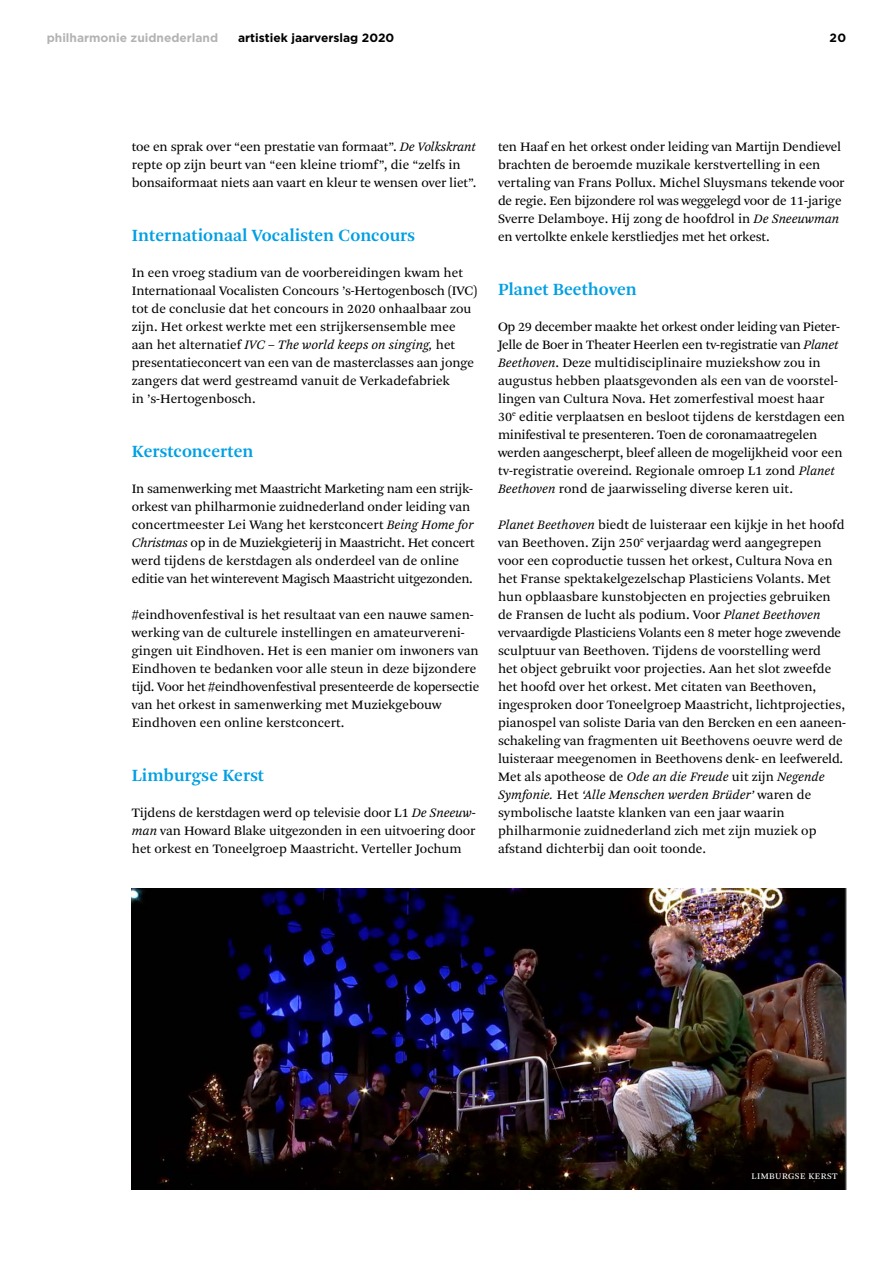
<style>
.page{position:relative;width:893px;height:1263px;background:#fff}
.page>*{position:absolute;margin:0;border:0;box-sizing:border-box;transform-origin:0 0}
.t1{font:600 18px "Arnhem Pro";color:#009fe3}
.t2{font:13.5px/18px "Arnhem Pro Blond";color:#000}
.t3{font:13.5px/18px "Arnhem Pro Blond";letter-spacing:-.02em;color:#000}
.t4{font:700 12px "Gotham";color:#000}
.t5{font:700 12px "Gotham";color:#b3b3b3}
.t6{font:9px "Arnhem Pro Blond";letter-spacing:.05em;color:#fff}
.s1{font-style:italic}
</style>
<div class="page">
<img style="left:132px;top:889px;width:714px;height:301px">
<p class="t5" style="left:47px;top:30px;width:173px">philharmonie zuidnederland</p>
<p class="t4" style="left:238px;top:30px;width:158px">artistiek jaarverslag 2020</p>
<p class="t4" style="left:829px;top:30px;width:18px">20</p>
<p class="t2" style="left:132px;top:137px;width:346px">toe en sprak over “een prestatie van formaat”. <span class="s1">De Volkskrant </span>repte op zijn beurt van “een kleine triomf”, die “zelfs in bonsaiformaat niets aan vaart en kleur te wensen over liet”.</p>
<h1 class="t1" style="left:132px;top:223px;width:285px">Internationaal Vocalisten Concours</h1>
<p class="t2" style="left:132px;top:263px;width:347px">In een vroeg stadium van de voorbereidingen kwam het Internationaal Vocalisten Concours ’s-Hertogenbosch (IVC) tot de conclusie dat het concours in 2020 onhaalbaar zou zijn. Het orkest werkte met een strijkersensemble mee aan het alternatief <span class="s1">IVC – The world keeps on singing,</span> het presentatieconcert van een van de masterclasses aan jonge zangers dat werd gestreamd vanuit de Verkadefabriek<br>in ’s-Hertogenbosch.</p>
<h1 class="t1" style="left:132px;top:439px;width:123px">Kerstconcerten</h1>
<p class="t3" style="left:132px;top:479px;width:345px">In samenwerking met Maastricht Marketing nam een strijk&shy;orkest van philharmonie zuidnederland onder leiding van concertmeester Lei Wang het kerstconcert <span class="s1">Being Home for Christmas</span> op in de Muziekgieterij in Maastricht. Het concert werd tijdens de kerstdagen als onderdeel van de online editie van het winterevent Magisch Maastricht uitgezonden.</p>
<p class="t2" style="left:132px;top:605px;width:349px">#eindhovenfestival is het resultaat van een nauwe samen&shy;werking van de culturele instellingen en amateurvereni&shy;gingen uit Eindhoven. Het is een manier om inwoners van Eindhoven te bedanken voor alle steun in deze bijzondere tijd. Voor het #eindhovenfestival presenteerde de kopersectie van het orkest in samenwerking met Muziekgebouw Eindhoven een online kerstconcert.</p>
<h1 class="t1" style="left:132px;top:763px;width:134px">Limburgse Kerst</h1>
<p class="t2" style="left:132px;top:803px;width:345px;text-align:justify">Tijdens de kerstdagen werd op televisie door L1 <span class="s1">De Sneeuw&shy;man</span> van Howard Blake uitgezonden in een uitvoering door het orkest en Toneelgroep Maastricht. Verteller Jochum</p>
<p class="t2" style="left:498px;top:137px;width:348px">ten Haaf en het orkest onder leiding van Martijn Dendievel brachten de beroemde muzikale kerstvertelling in een vertaling van Frans Pollux. Michel Sluysmans tekende voor de regie. Een bijzondere rol was weggelegd voor de 11-jarige Sverre Delamboye. Hij zong de hoofdrol in <span class="s1">De Sneeuwman </span>en vertolkte enkele kerstliedjes met het orkest.</p>
<h1 class="t1" style="left:498px;top:277px;width:140px">Planet Beethoven</h1>
<p class="t2" style="left:498px;top:317px;width:349px">Op 29 december maakte het orkest onder leiding van Pieter-Jelle de Boer in Theater Heerlen een tv-registratie van <span class="s1">Planet Beethoven</span>. Deze multidisciplinaire muziekshow zou in augustus hebben plaatsgevonden als een van de voorstel&shy;lingen van Cultura Nova. Het zomerfestival moest haar 30<sup>e</sup> editie verplaatsen en besloot tijdens de kerstdagen een minifestival te presenteren. Toen de coronamaatregelen werden aangescherpt, bleef alleen de mogelijkheid voor een tv-registratie overeind. Regionale omroep L1 zond <span class="s1">Planet Beethoven</span> rond de jaarwisseling diverse keren uit.</p>
<p class="t2" style="left:498px;top:515px;width:349px"><span class="s1">Planet Beethoven</span> biedt de luisteraar een kijkje in het hoofd van Beethoven. Zijn 250<sup>e</sup> verjaardag werd aangegrepen voor een coproductie tussen het orkest, Cultura Nova en het Franse spektakelgezelschap Plasticiens Volants. Met hun opblaasbare kunstobjecten en projecties gebruiken de Fransen de lucht als podium. Voor <span class="s1">Planet Beethoven </span>vervaardigde Plasticiens Volants een 8 meter hoge zwevende sculptuur van Beethoven. Tijdens de voorstelling werd<br>het object gebruikt voor projecties. Aan het slot zweefde het hoofd over het orkest. Met citaten van Beethoven, ingesproken door Toneelgroep Maastricht, lichtprojecties, pianospel van soliste Daria van den Bercken en een aaneen&shy;schakeling van fragmenten uit Beethovens oeuvre werd de luisteraar meegenomen in Beethovens denk- en leefwereld.<br>Met als apotheose de <span class="s1">Ode an die Freude</span> uit zijn <span class="s1">Negende Symfonie.</span> Het <span class="s1">‘Alle Menschen werden Brüder’</span> waren de symbolische laatste klanken van een jaar waarin philharmonie zuidnederland zich met zijn muziek op afstand dichterbij dan ooit toonde.</p>
<p class="t6" style="left:752px;top:1170px;width:88px">LIMBURGSE KERST</p>
</div>
